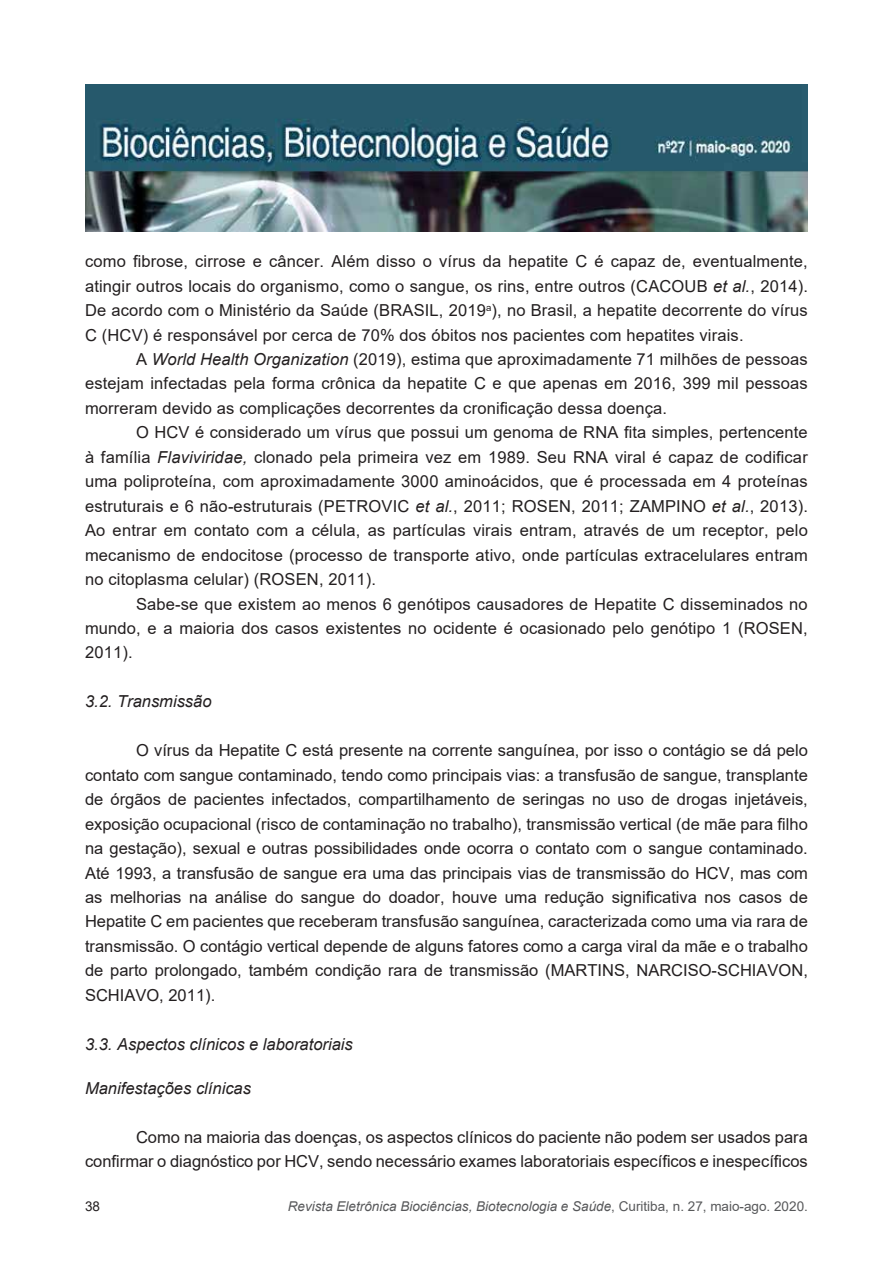
<style>
.page{position:relative;width:893px;height:1263px;background:#fff}
.page>*{position:absolute;margin:0;border:0;box-sizing:border-box;transform-origin:0 0}
.t1{font:16.5px/24.5px "Arial";color:#231f20;text-align:justify}
.t2{font:italic 16.5px "Arial";color:#231f20}
.t3{font:italic 13.5px "Arial";color:#57585a}
.t4{font:13.5px "Arial";color:#231f20}
.s1{font-style:italic}
.s2{font-style:normal}
</style>
<div class="page">
<img style="left:85px;top:85px;width:723px;height:146px">
<p class="t1" style="left:85px;top:249px;width:724px">como fibrose, cirrose e câncer. Além disso o vírus da hepatite C é capaz de, eventualmente, atingir outros locais do organismo, como o sangue, os rins, entre outros (CACOUB <span class="s1">et al.</span>, 2014).<br>De acordo com o Ministério da Saúde (BRASIL, 2019<sup>a</sup>), no Brasil, a hepatite decorrente do vírus C (HCV) é responsável por cerca de 70% dos óbitos nos pacientes com hepatites virais.</p>
<p class="t1" style="left:85px;top:347px;width:724px;text-indent:51px">A <span class="s1">World Health Organization</span> (2019), estima que aproximadamente 71 milhões de pessoas estejam infectadas pela forma crônica da hepatite C e que apenas em 2016, 399 mil pessoas morreram devido as complicações decorrentes da cronificação dessa doença.</p>
<p class="t1" style="left:85px;top:420px;width:724px;text-indent:51px">O HCV é considerado um vírus que possui um genoma de RNA fita simples, pertencente à família <span class="s1">Flaviviridae,</span> clonado pela primeira vez em 1989. Seu RNA viral é capaz de codificar uma poliproteína, com aproximadamente 3000 aminoácidos, que é processada em 4 proteínas estruturais e 6 não-estruturais (PETROVIC <span class="s1">et al.</span>, 2011; ROSEN, 2011; ZAMPINO <span class="s1">et al.</span>, 2013).<br>Ao entrar em contato com a célula, as partículas virais entram, através de um receptor, pelo mecanismo de endocitose (processo de transporte ativo, onde partículas extracelulares entram no citoplasma celular) (ROSEN, 2011).</p>
<p class="t1" style="left:85px;top:591px;width:724px;text-indent:51px">Sabe-se que existem ao menos 6 genótipos causadores de Hepatite C disseminados no mundo, e a maioria dos casos existentes no ocidente é ocasionado pelo genótipo 1 (ROSEN, 2011).</p>
<p class="t2" style="left:85px;top:691px;width:128px">3.2. Transmissão</p>
<p class="t1" style="left:85px;top:738px;width:724px;text-indent:51px">O vírus da Hepatite C está presente na corrente sanguínea, por isso o contágio se dá pelo contato com sangue contaminado, tendo como principais vias: a transfusão de sangue, transplante de órgãos de pacientes infectados, compartilhamento de seringas no uso de drogas injetáveis, exposição ocupacional (risco de contaminação no trabalho), transmissão vertical (de mãe para filho na gestação), sexual e outras possibilidades onde ocorra o contato com o sangue contaminado.<br>Até 1993, a transfusão de sangue era uma das principais vias de transmissão do HCV, mas com as melhorias na análise do sangue do doador, houve uma redução significativa nos casos de Hepatite C em pacientes que receberam transfusão sanguínea, caracterizada como uma via rara de transmissão. O contágio vertical depende de alguns fatores como a carga viral da mãe e o trabalho de parto prolongado, também condição rara de transmissão (MARTINS, NARCISO-SCHIAVON, SCHIAVO, 2011).</p>
<p class="t2" style="left:85px;top:1033px;width:269px">3.3. Aspectos clínicos e laboratoriais</p>
<p class="t2" style="left:85px;top:1077px;width:167px">Manifestações clínicas</p>
<p class="t1" style="left:85px;top:1125px;width:724px;text-align:right">Como na maioria das doenças, os aspectos clínicos do paciente não podem ser usados para confirmar o diagnóstico por HCV, sendo necessário exames laboratoriais específicos e inespecíficos</p>
<p class="t4" style="left:85px;top:1197px;width:17px">38</p>
<p class="t3" style="left:288px;top:1197px;width:522px">Revista Eletrônica Biociências, Biotecnologia e Saúde<span class="s2">, Curitiba, n. 27, maio-ago. 2020.</span></p>
</div>
